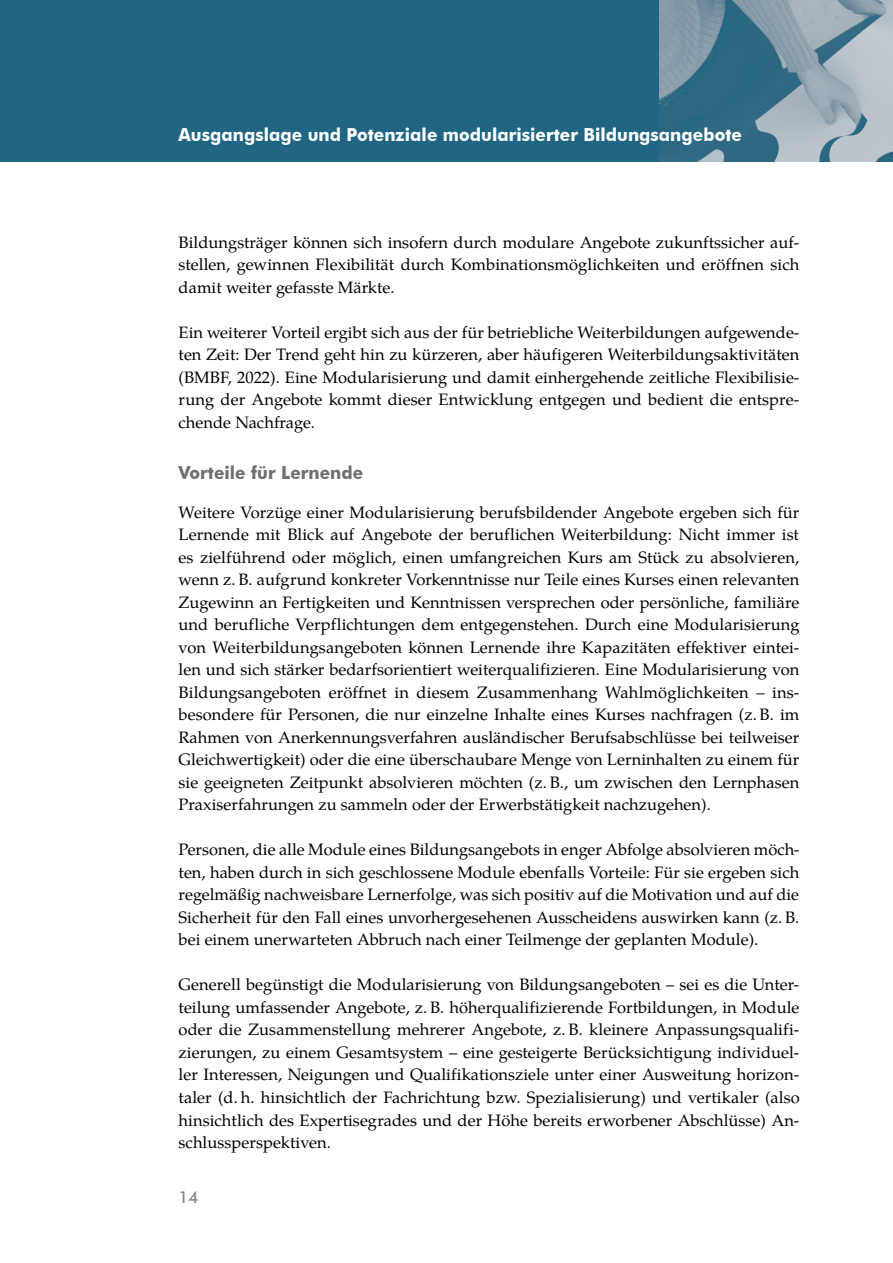
<style>
.page{position:relative;width:893px;height:1263px;background:#fff}
.page>*{position:absolute;margin:0;border:0;box-sizing:border-box;transform-origin:0 0}
.t1{font:700 18px "Futura BT";letter-spacing:.005em;color:#fff;scale:.95 1}
.ü4_text{font:700 18px "Futura BT";letter-spacing:.005em;color:#706f6f;scale:.95 1}
.fließtext{font:16.5px/22.5px "Te X Gyre Pagella";color:#000;text-align:justify}
.t2{font:500 16.5px "Futura BT";color:#878787}
</style>
<div class="page">
<div style="left:0;top:0;width:893px;height:162px;background:#206582"></div>
<img style="left:659px;top:0;width:234px;height:162px">
<p class="t1" style="left:179px;top:124px;width:594px">Ausgangslage und Potenziale modularisierter Bildungsangebote</p>
<p class="fließtext" style="left:179px;top:230px;width:622px">Bildungsträger können sich insofern durch modulare Angebote zukunftssicher auf&shy;stellen, gewinnen Flexibilität durch Kombinationsmöglichkeiten und eröffnen sich damit weiter gefasste Märkte.</p>
<p class="fließtext" style="left:179px;top:320px;width:622px">Ein weiterer Vorteil ergibt sich aus der für betriebliche Weiterbildungen aufgewende&shy;ten Zeit: Der Trend geht hin zu kürzeren, aber häufigeren Weiterbildungsaktivitäten (BMBF, 2022). Eine Modularisierung und damit einhergehende zeitliche Flexibilisie&shy;rung der Angebote kommt dieser Entwicklung entgegen und bedient die entspre&shy;chende Nachfrage.</p>
<p class="ü4_text" style="left:179px;top:462px;width:196px">Vorteile für Lernende</p>
<p class="fließtext" style="left:179px;top:500px;width:622px">Weitere Vorzüge einer Modularisierung berufsbildender Angebote ergeben sich für Lernende mit Blick auf Angebote der beruflichen Weiterbildung: Nicht immer ist es zielführend oder möglich, einen umfangreichen Kurs am Stück zu absolvieren, wenn z. B. aufgrund konkreter Vorkenntnisse nur Teile eines Kurses einen relevanten Zugewinn an Fertigkeiten und Kenntnissen versprechen oder persönliche, familiäre und berufliche Verpflichtungen dem entgegenstehen. Durch eine Modularisierung von Weiterbildungsangeboten können Lernende ihre Kapazitäten effektiver eintei&shy;len und sich stärker bedarfsorientiert weiterqualifizieren. Eine Modularisierung von Bildungsangeboten eröffnet in diesem Zusammenhang Wahlmöglichkeiten – ins&shy;besondere für Personen, die nur einzelne Inhalte eines Kurses nachfragen (z. B. im Rahmen von Anerkennungsverfahren ausländischer Berufsabschlüsse bei teilweiser Gleichwertigkeit) oder die eine überschaubare Menge von Lerninhalten zu einem für sie geeigneten Zeitpunkt absolvieren möchten (z. B., um zwischen den Lernphasen Praxiserfahrungen zu sammeln oder der Erwerbstätigkeit nachzugehen).</p>
<p class="fließtext" style="left:179px;top:837px;width:622px">Personen, die alle Module eines Bildungsangebots in enger Abfolge absolvieren möch&shy;ten, haben durch in sich geschlossene Module ebenfalls Vorteile: Für sie ergeben sich regelmäßig nachweisbare Lernerfolge, was sich positiv auf die Motivation und auf die Sicherheit für den Fall eines unvorhergesehenen Ausscheidens auswirken kann (z. B. bei einem unerwarteten Abbruch nach einer Teilmenge der geplanten Module).</p>
<p class="fließtext" style="left:179px;top:972px;width:623px">Generell begünstigt die Modularisierung von Bildungsangeboten – sei es die Unter&shy;teilung umfassender Angebote, z. B. höherqualifizierende Fortbildungen, in Module oder die Zusammenstellung mehrerer Angebote, z. B. kleinere Anpassungsqualifi&shy;zierungen, zu einem Gesamtsystem – eine gesteigerte Berücksichtigung individuel&shy;ler Interessen, Neigungen und Qualifikationsziele unter einer Ausweitung horizon&shy;taler (d. h. hinsichtlich der Fachrichtung bzw. Spezialisierung) und vertikaler (also hinsichtlich des Expertisegrades und der Höhe bereits erworbener Abschlüsse) An&shy;schlussperspektiven.</p>
<p class="t2" style="left:179px;top:1187px;width:21px">14</p>
</div>
